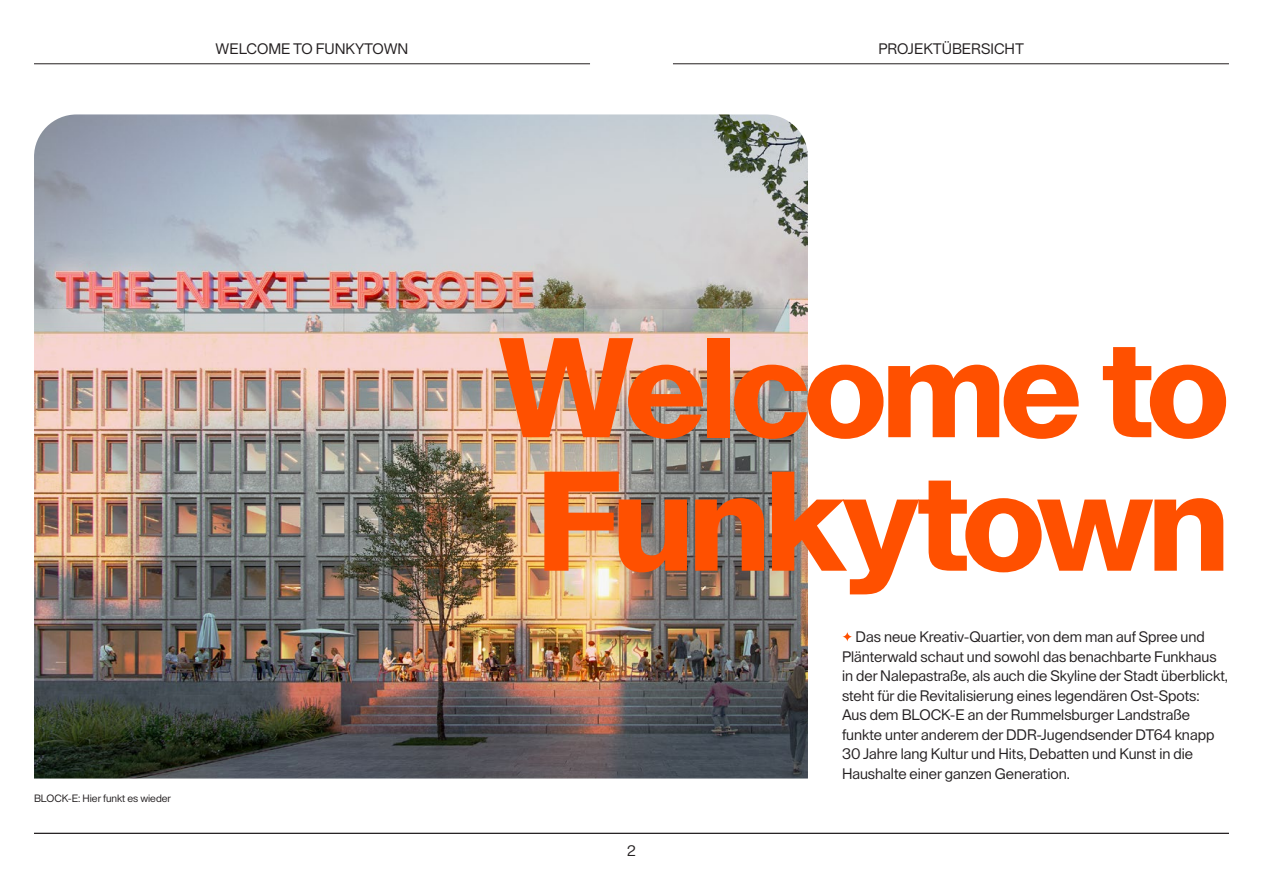
<style>
.page{position:relative;width:1263px;height:893px;background:#fff}
.page>*{position:absolute;margin:0;border:0;box-sizing:border-box;transform-origin:0 0}
.t1{font:700 139.5px/133.5px "Lay Grotesk";letter-spacing:-.03em;color:#ff5000}
.t2{font:15px/19.5px "Lay Grotesk";color:#231f20}
.t3{font:10.5px "Lay Grotesk";color:#231f20}
</style>
<div class="page">
<hr style="left:34px;top:64px;width:556px;height:1px;background:#231f20">
<hr style="left:673px;top:64px;width:556px;height:1px;background:#231f20">
<img style="left:34px;top:114px;width:774px;height:664px">
<hr style="left:34px;top:833px;width:1195px;height:1px;background:#231f20">
<svg style="left:842px;top:632px;width:10px;height:10px"></svg>
<p class="t2" style="left:216px;top:39px;width:194px">WELCOME TO FUNKYTOWN</p>
<p class="t2" style="left:878px;top:39px;width:147px">PROJEKTÜBERSICHT</p>
<p class="t3" style="left:34px;top:792px;width:139px">BLOCK-E: Hier funkt es wieder</p>
<h1 class="t1" style="left:498px;top:322px;width:733px">Welcome to<br>Funkytown</h1>
<p class="t2" style="left:627px;top:840px;width:10px">2</p>
<p class="t2" style="left:842px;top:627px;width:388px;text-indent:14px">Das neue Kreativ-Quartier, von dem man auf Spree und Plänterwald schaut und sowohl das benachbarte Funkhaus in der Nalepastraße, als auch die Skyline der Stadt überblickt, steht für die Revitalisierung eines legendären Ost-Spots:<br>Aus dem BLOCK-E an der Rummelsburger Landstraße funkte unter anderem der DDR-Jugendsender DT64 knapp 30 Jahre lang Kultur und Hits, Debatten und Kunst in die Haushalte einer ganzen Generation.</p>
</div>
